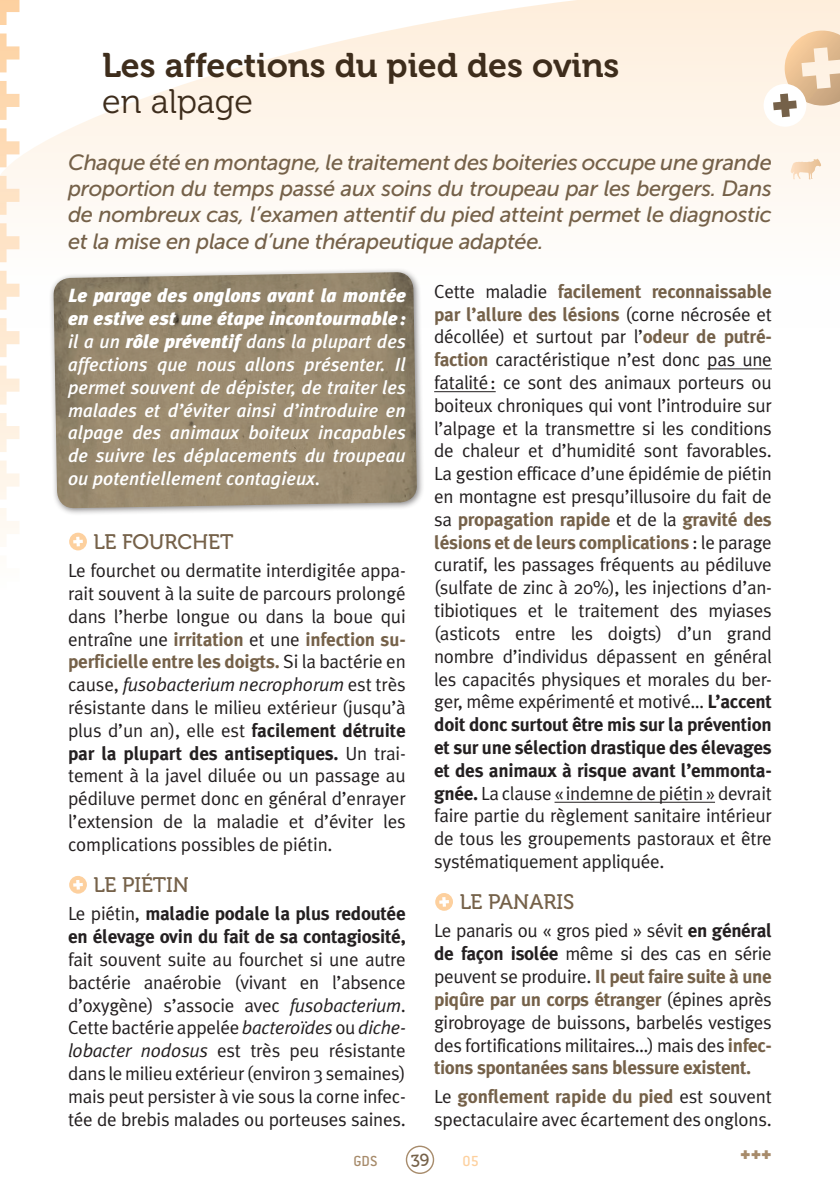
<style>
.page{position:relative;width:840px;height:1191px;background:#fff}
.page>*{position:absolute;margin:0;border:0;box-sizing:border-box;transform-origin:0 0}
.t1{font:34px "Museo 700";color:#3e2d1c}
.t2{font:34px "Museo 300";color:#3e2d1c}
.t3{font:italic 22px/26.4px "Museo Sans 500";letter-spacing:-.015em;color:#756149;text-align:justify}
.t4{font:21px "Museo 500";color:#756149}
.t5{font:19px/22.8px "Meta Plus";letter-spacing:-.015em;color:#231f20;text-align:justify}
.t6{font:italic 500 19px/22.8px "Meta Plus";color:#fff;text-align:justify}
.t7{font:700 19px/22.8px "Meta Plus";letter-spacing:-.015em;color:#231f20}
.t8{font:19px "DIN Black Alternate";color:#a78b6b}
.t9{font:500 16px "Conduit ITC";color:#a78b6b}
.t10{font:500 16px "Conduit ITC";color:#fdd09e}
.s1{font-weight:900}
.s2{font-weight:700;color:#756149}
.s3{font-style:italic}
.s4{font-weight:700}
.s5{font-weight:400}
</style>
<div class="page">
<svg style="left:406px;top:1146px;width:27px;height:27px"></svg>
<div style="left:405px;top:1145px;width:29px;height:29px;border:1px solid #a78b6b;border-radius:50%"></div>
<svg style="left:0;top:329px;width:19px;height:209px"></svg>
<svg style="left:0;top:0;width:839px;height:329px;fill:#fef9f3"></svg>
<div style="left:49px;top:268px;width:375px;height:248px;background:#231f20;opacity:.55"></div>
<img style="left:53px;top:272px;width:364px;height:236px">
<svg style="left:69px;top:532px;width:18px;height:19px"></svg>
<svg style="left:69px;top:876px;width:18px;height:18px"></svg>
<hr style="left:707px;top:368px;width:64px;height:1px;background:#231f20">
<hr style="left:434px;top:391px;width:61px;height:1px;background:#231f20">
<hr style="left:554px;top:802px;width:160px;height:1px;background:#231f20">
<svg style="left:435px;top:893px;width:18px;height:18px"></svg>
<svg style="left:762px;top:31px;width:77px;height:97px;background:#efdcc6"></svg>
<svg style="left:790px;top:158px;width:30px;height:21px"></svg>
<svg style="left:410px;top:1153px;width:19px;height:13px"></svg>
<h1 class="t1" style="left:102px;top:46px;width:518px">Les affections du pied des ovins</h1>
<h1 class="t2" style="left:102px;top:83px;width:152px">en alpage</h1>
<p class="t3" style="left:68px;top:149px;width:704px">Chaque été en montagne, le traitement des boiteries occupe une grande proportion du temps passé aux soins du troupeau par les bergers. Dans de nombreux cas, l’examen attentif du pied atteint permet le diagnostic et la mise en place d’une thérapeutique adaptée.</p>
<p class="t6" style="left:68px;top:284px;width:339px"><span class="s1">Le parage des onglons avant la montée en estive est une étape incontournable: </span>il a un <span class="s1">rôle préventif</span> dans la plupart des affections que nous allons présenter. Il permet souvent de dépister, de traiter les malades et d’éviter ainsi d’introduire en alpage des animaux boiteux incapables de suivre les déplacements du troupeau ou potentiellement contagieux.</p>
<p class="t4" style="left:94px;top:530px;width:141px">LE FOURCHET</p>
<p class="t5" style="left:68px;top:559px;width:339px">Le fourchet ou dermatite interdigitée appa&shy;rait souvent à la suite de parcours prolongé dans l’herbe longue ou dans la boue qui entraîne une <span class="s2">irritation</span> et une <span class="s2">infection su&shy;perficielle entre les doigts.</span> Si la bactérie en cause, <span class="s3">fusobacterium necrophorum</span> est très résistante dans le milieu extérieur (jusqu’à plus d’un an), elle est <span class="s4">facilement détruite par la plupart des antiseptiques.</span> Un trai&shy;tement à la javel diluée ou un passage au pédiluve permet donc en général d’enrayer l’extension de la maladie et d’éviter les complications possibles de piétin.</p>
<p class="t4" style="left:94px;top:873px;width:97px">LE PIÉTIN</p>
<p class="t7" style="left:68px;top:902px;width:339px"><span class="s5">Le piétin,</span> maladie podale la plus redoutée en élevage ovin du fait de sa contagiosité,</p>
<p class="t5" style="left:68px;top:947px;width:339px">fait souvent suite au fourchet si une autre bactérie anaérobie (vivant en l’absence d’oxygène) s’associe avec <span class="s3">fusobacterium</span>.<br>Cette bactérie appelée <span class="s3">bacteroïdes</span> ou <span class="s3">diche&shy;lobacter nodosus</span> est très peu résistante dans le milieu extérieur (environ 3 semaines) mais peut persister à vie sous la corne infec&shy;tée de brebis malades ou porteuses saines.</p>
<p class="t5" style="left:434px;top:279px;width:339px">Cette maladie <span class="s2">facilement reconnaissable par l’allure des lésions</span> (corne nécrosée et décollée) et surtout par l’<span class="s2">odeur de putré&shy;faction</span> caractéristique n’est donc pas une fatalité: ce sont des animaux porteurs ou boiteux chroniques qui vont l’introduire sur l’alpage et la transmettre si les conditions de chaleur et d’humidité sont favorables.<br>La gestion efficace d’une épidémie de piétin en montagne est presqu’illusoire du fait de sa <span class="s2">propagation rapide</span> et de la <span class="s2">gravité des lésions et de leurs complications</span> : le parage curatif, les passages fréquents au pédiluve (sulfate de zinc à 20%), les injections d’an&shy;tibiotiques et le traitement des myiases (asticots entre les doigts) d’un grand nombre d’individus dépassent en général les capacités physiques et morales du ber&shy;ger, même expérimenté et motivé… <span class="s4">L’accent doit donc surtout être mis sur la prévention et sur une sélection drastique des élevages et des animaux à risque avant l’emmonta&shy;gnée.</span> La clause «indemne de piétin » devrait faire partie du règlement sanitaire intérieur de tous les groupements pastoraux et être systématiquement appliquée.</p>
<p class="t4" style="left:459px;top:890px;width:116px">LE PANARIS</p>
<p class="t5" style="left:434px;top:919px;width:339px">Le panaris ou « gros pied » sévit <span class="s4">en général de façon isolée</span> même si des cas en série peuvent se produire. <span class="s2">Il peut faire suite à une piqûre par un corps étranger</span> (épines après girobroyage de buissons, barbelés vestiges des fortifications militaires…) mais des <span class="s2">infec&shy;tions spontanées sans blessure existent.</span></p>
<p class="t5" style="left:434px;top:1084px;width:339px">Le <span class="s2">gonflement rapide du pied</span> est souvent spectaculaire avec écartement des onglons.</p>
<p class="t9" style="left:353px;top:1151px;width:25px">GDS</p>
<p class="t10" style="left:462px;top:1151px;width:18px">05</p>
<p class="t8" style="left:739px;top:1140px;width:33px">+++</p>
</div>
